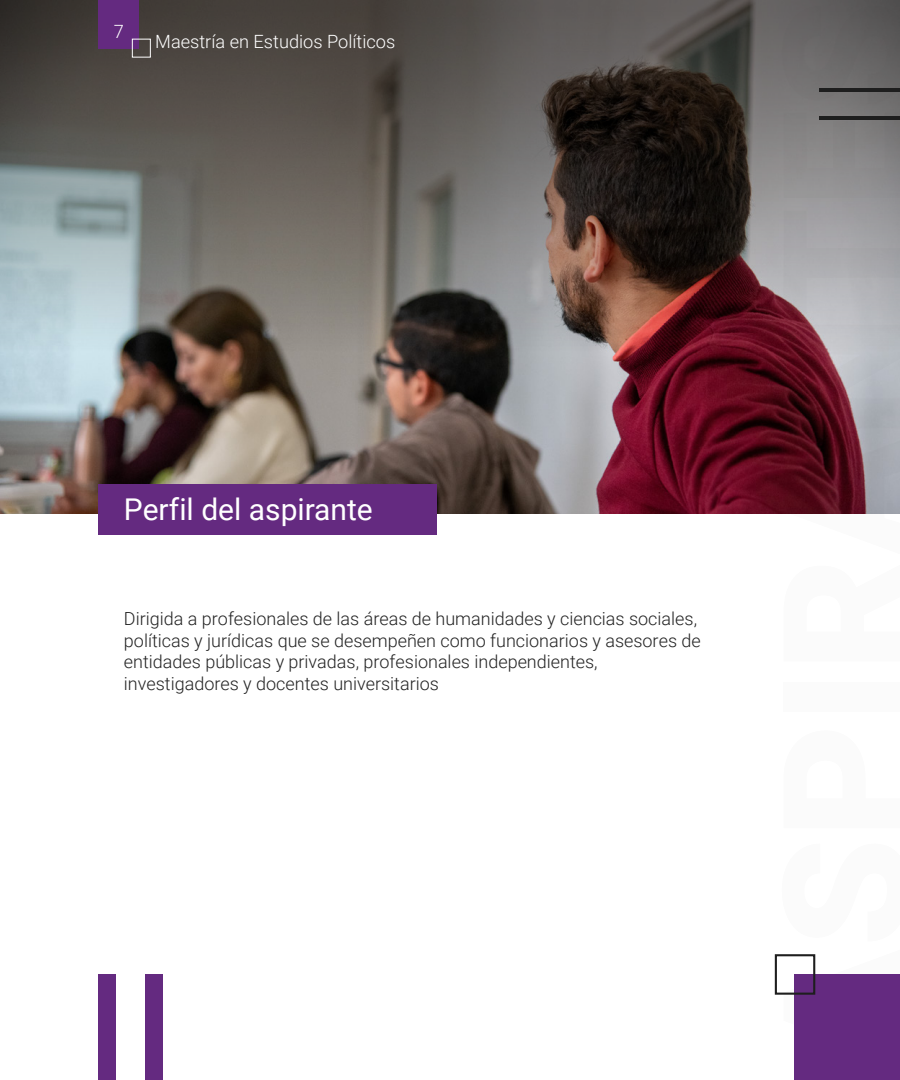
<style>
.page{position:relative;width:900px;height:1080px;background:#fff}
.page>*{position:absolute;margin:0;border:0;box-sizing:border-box;transform-origin:0 0}
.t1{font:30px "Roboto";color:#fff}
.t2{font:300 18.2px "Roboto";color:#fff}
.t3{font:300 18px/21.6px "Roboto";color:#232323}
</style>
<div class="page">
<img style="left:0;top:363px;width:900px;height:150px">
<svg style="left:0;top:0;width:900px;height:363px;background:#67615e"></svg>
<hr style="left:819px;top:88px;width:81px;height:4px;background:#1e1e1e">
<hr style="left:819px;top:116px;width:81px;height:4px;background:#1e1e1e">
<div style="left:98px;top:0;width:41px;height:48px;background:#642a80"></div>
<div style="left:132px;top:39px;width:19px;height:18px;border:1px solid #fff"></div>
<div style="left:794px;top:974px;width:106px;height:106px;background:#642a80"></div>
<div style="left:775px;top:954px;width:40px;height:41px;border:2px solid #1e1e1e"></div>
<div style="left:98px;top:974px;width:18px;height:106px;background:#642a80"></div>
<div style="left:145px;top:974px;width:18px;height:106px;background:#642a80"></div>
<div style="left:98px;top:484px;width:339px;height:50px;background:#642a80"></div>
<p class="t2" style="left:114px;top:19px;width:12px">7</p>
<p class="t2" style="left:155px;top:29px;width:242px">Maestría en Estudios Políticos</p>
<h1 class="t1" style="left:124px;top:488px;width:250px">Perfil del aspirante</h1>
<p class="t3" style="left:124px;top:607px;width:578px">Dirigida a profesionales de las áreas de humanidades y ciencias sociales, políticas y jurídicas que se desempeñen como funcionarios y asesores de entidades públicas y privadas, profesionales independientes, investigadores y docentes universitarios</p>
</div>
